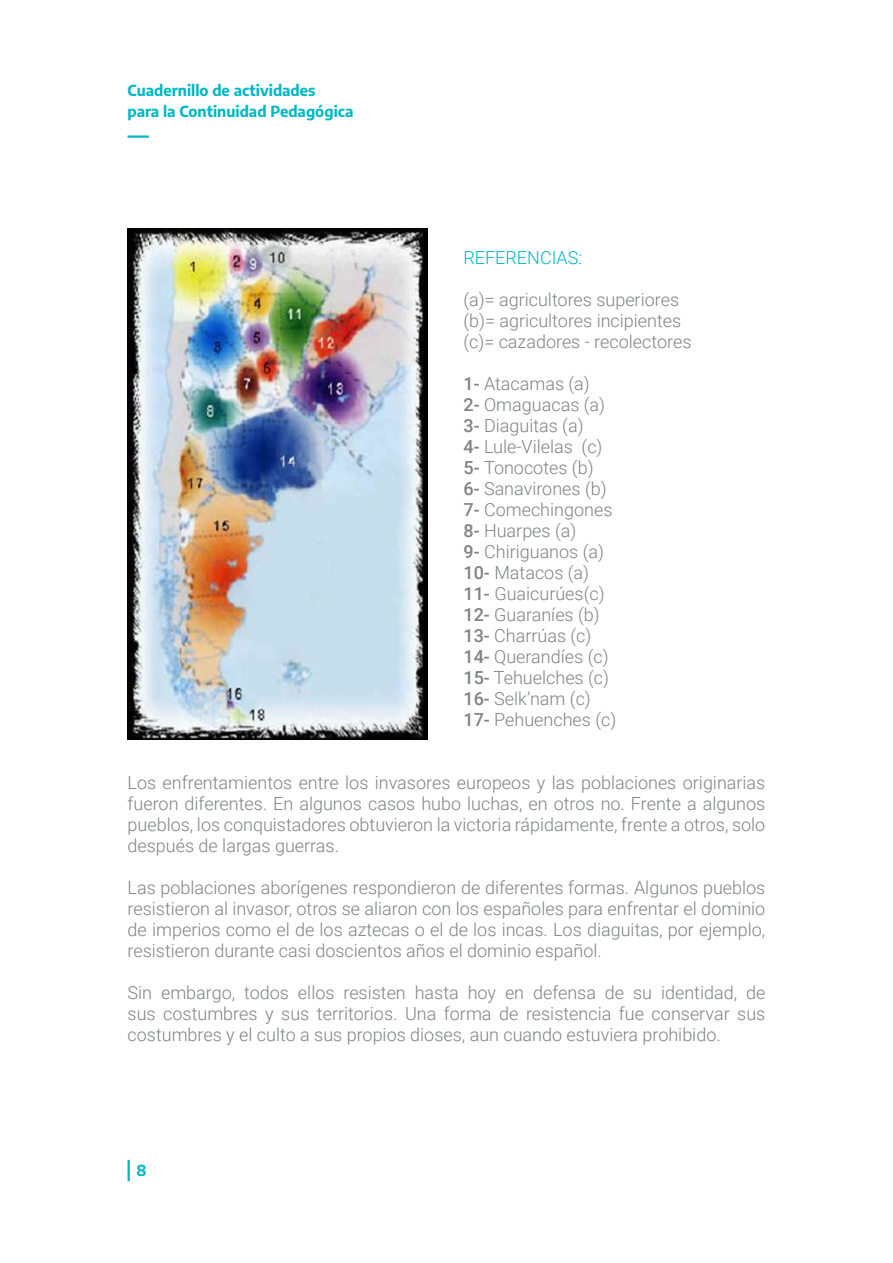
<style>
.page{position:relative;width:893px;height:1263px;background:#fff}
.page>*{position:absolute;margin:0;border:0;box-sizing:border-box;transform-origin:0 0}
.t1{font:300 18px/21px "Roboto";color:#808285;text-align:justify}
.t2{font:300 18px "Roboto";color:#00b7c5}
.t3{font:700 15px/21px "Encode Sans";color:#00b7c5}
.s1{font-weight:500}
</style>
<div class="page">
<hr style="left:128px;top:135px;width:21px;height:3px;background:#00b7c5">
<hr style="left:128px;top:1160px;width:2px;height:21px;background:#00b7c5">
<img style="left:128px;top:228px;width:299px;height:511px">
<p class="t3" style="left:128px;top:79px;width:227px">Cuadernillo de actividades<br>para la Continuidad Pedagógica</p>
<p class="t2" style="left:463px;top:245px;width:120px">REFERENCIAS:</p>
<p class="t1" style="left:463px;top:288px;width:217px">(a)= agricultores superiores</p>
<p class="t1" style="left:463px;top:309px;width:219px">(b)= agricultores incipientes</p>
<p class="t1" style="left:463px;top:330px;width:229px">(c)= cazadores - recolectores</p>
<p class="t1" style="left:463px;top:372px;width:128px"><span class="s1">1-</span> Atacamas (a)</p>
<p class="t1" style="left:463px;top:393px;width:143px"><span class="s1">2-</span> Omaguacas (a)</p>
<p class="t1" style="left:463px;top:414px;width:122px"><span class="s1">3-</span> Diaguitas (a)</p>
<p class="t1" style="left:463px;top:435px;width:140px"><span class="s1">4-</span> Lule-Vilelas (c)</p>
<p class="t1" style="left:463px;top:456px;width:132px"><span class="s1">5-</span> Tonocotes (b)</p>
<p class="t1" style="left:463px;top:477px;width:145px"><span class="s1">6-</span> Sanavirones (b)</p>
<p class="t1" style="left:463px;top:498px;width:150px"><span class="s1">7-</span> Comechingones</p>
<p class="t1" style="left:463px;top:519px;width:114px"><span class="s1">8-</span> Huarpes (a)</p>
<p class="t1" style="left:463px;top:540px;width:142px"><span class="s1">9-</span> Chiriguanos (a)</p>
<p class="t1" style="left:463px;top:561px;width:127px"><span class="s1">10-</span> Matacos (a)</p>
<p class="t1" style="left:463px;top:582px;width:143px"><span class="s1">11-</span> Guaicurúes(c)</p>
<p class="t1" style="left:463px;top:603px;width:138px"><span class="s1">12-</span> Guaraníes (b)</p>
<p class="t1" style="left:463px;top:624px;width:129px"><span class="s1">13-</span> Charrúas (c)</p>
<p class="t1" style="left:463px;top:645px;width:147px"><span class="s1">14-</span> Querandíes (c)</p>
<p class="t1" style="left:463px;top:666px;width:147px"><span class="s1">15-</span> Tehuelches (c)</p>
<p class="t1" style="left:463px;top:687px;width:129px"><span class="s1">16-</span> Selk’nam (c)</p>
<p class="t1" style="left:463px;top:708px;width:154px"><span class="s1">17-</span> Pehuenches (c)</p>
<p class="t1" style="left:128px;top:771px;width:639px">Los enfrentamientos entre los invasores europeos y las poblaciones originarias fueron diferentes. En algunos casos hubo luchas, en otros no. Frente a algunos pueblos, los conquistadores obtuvieron la victoria rápidamente, frente a otros, solo después de largas guerras.</p>
<p class="t1" style="left:128px;top:876px;width:639px">Las poblaciones aborígenes respondieron de diferentes formas. Algunos pueblos resistieron al invasor, otros se aliaron con los españoles para enfrentar el dominio de imperios como el de los aztecas o el de los incas. Los diaguitas, por ejemplo, resistieron durante casi doscientos años el dominio español.</p>
<p class="t1" style="left:128px;top:981px;width:639px">Sin embargo, todos ellos resisten hasta hoy en defensa de su identidad, de sus costumbres y sus territorios. Una forma de resistencia fue conservar sus costumbres y el culto a sus propios dioses, aun cuando estuviera prohibido.</p>
<p class="t3" style="left:136px;top:1159px;width:12px">8</p>
</div>
